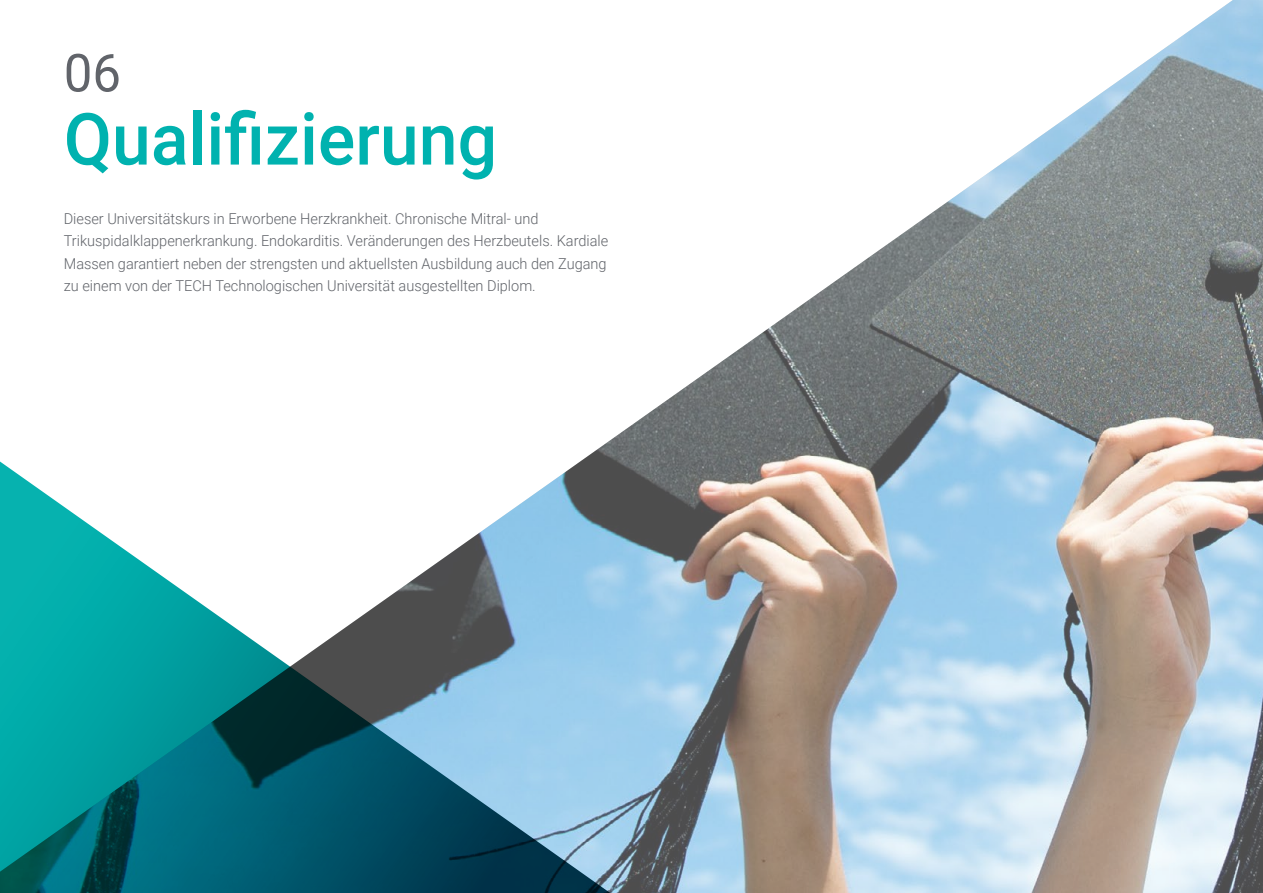
<style>
.page{position:relative;width:1263px;height:893px;background:#fff}
.page>*{position:absolute;margin:0;border:0;box-sizing:border-box;transform-origin:0 0}
.t1{font:500 72px "Roboto";color:#00b2af}
.t2{font:52.5px "Roboto";color:#61646a}
.t3{font:300 15px/22.5px "Roboto";color:#61646a}
</style>
<div class="page">
<img style="left:602px;top:0;width:661px;height:893px">
<svg style="left:0;top:446px;width:640px;height:447px"></svg>
<h2 class="t2" style="left:64px;top:36px;width:59px">06</h2>
<h1 class="t1" style="left:64px;top:89px;width:435px">Qualifizierung</h1>
<p class="t3" style="left:64px;top:207px;width:546px">Dieser Universitätskurs in Erworbene Herzkrankheit. Chronische Mitral- und Trikuspidalklappenerkrankung. Endokarditis. Veränderungen des Herzbeutels. Kardiale Massen garantiert neben der strengsten und aktuellsten Ausbildung auch den Zugang zu einem von der TECH Technologischen Universität ausgestellten Diplom.</p>
</div>
